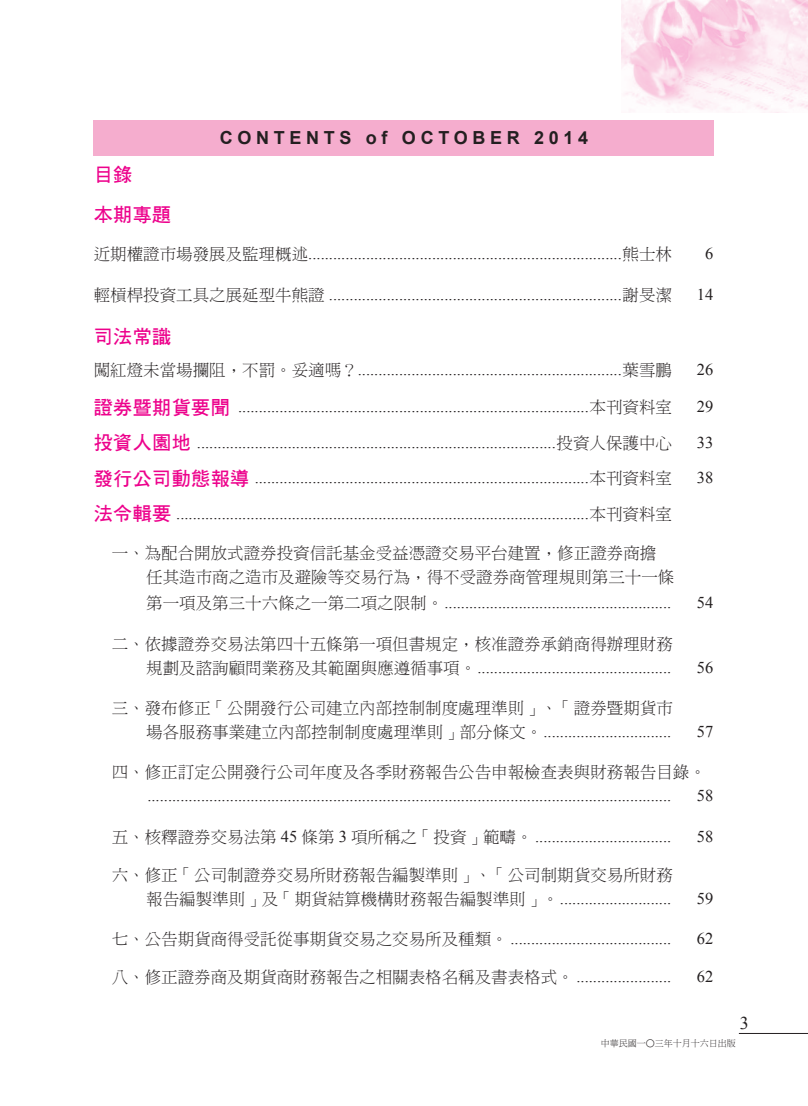
<style>
.page{position:relative;width:808px;height:1106px;background:#fff}
.page>*{position:absolute;margin:0;border:0;box-sizing:border-box;transform-origin:0 0}
.t1{font:19.5px/39.8px "DF Hei W7 WIN BF";color:#ed028c}
.t2{font:700 18px "Arial";letter-spacing:.26em;color:#231f20}
.t3{font:18px "Times New Roman";color:#231f20}
.t4{font:16.5px "Times New Roman";color:#231f20}
.t5{font:16.5px/24px "DF Ming W3 WIN BF";color:#231f20}
.t6{font:9px "DF Ming W3 WIN BF";color:#231f20}
.s1{font-family:"DF Ming W3 WIN BF"}
.s2{font-family:"DF Hei W7 WIN BF";font-size:19.5px;color:#ed028c}
.s3{font-family:"Times New Roman"}
</style>
<div class="page">
<hr style="left:739px;top:1033px;width:69px;height:1px;background:#231f20">
<img style="left:621px;top:0;width:187px;height:112px">
<div style="left:94px;top:120px;width:620px;height:35px;background:#f5adce"></div>
<p class="t2" style="left:220px;top:126px;width:370px">CONTENTS of OCTOBER 2014</p>
<p class="t1" style="left:94px;top:154px;width:79px">目錄<br>本期專題</p>
<p class="t4" style="left:94px;top:242px;width:580px"><span class="s1">近期權證市場發展及監理概述</span>............................................................................<span class="s1">熊士林</span></p>
<p class="t4" style="left:705px;top:242px;width:10px">6</p>
<p class="t4" style="left:94px;top:283px;width:580px"><span class="s1">輕槓桿投資工具之展延型牛熊證</span> .......................................................................<span class="s1">謝旻潔</span></p>
<p class="t4" style="left:697px;top:283px;width:18px">14</p>
<p class="t1" style="left:94px;top:316px;width:79px">司法常識</p>
<p class="t4" style="left:94px;top:358px;width:580px"><span class="s1">闖紅燈未當場攔阻，不罰。妥適嗎？</span>................................................................<span class="s1">葉雪鵬</span></p>
<p class="t4" style="left:697px;top:358px;width:18px">26</p>
<p class="t4" style="left:94px;top:395px;width:580px"><span class="s2">證券暨期貨要聞</span> .....................................................................................<span class="s1">本刊資料室</span></p>
<p class="t4" style="left:697px;top:395px;width:18px">29</p>
<p class="t4" style="left:94px;top:431px;width:580px"><span class="s2">投資人園地</span> .......................................................................................<span class="s1">投資人保護中心</span></p>
<p class="t4" style="left:697px;top:431px;width:18px">33</p>
<p class="t4" style="left:94px;top:466px;width:580px"><span class="s2">發行公司動態報導</span> .................................................................................<span class="s1">本刊資料室</span></p>
<p class="t4" style="left:697px;top:466px;width:18px">38</p>
<p class="t4" style="left:94px;top:502px;width:580px"><span class="s2">法令輯要</span> ....................................................................................................<span class="s1">本刊資料室</span></p>
<p class="t5" style="left:146px;top:541px;width:530px;text-indent:-35px">一、為配合開放式證券投資信託基金受益憑證交易平台建置，修正證券商擔任其造市商之造市及避險等交易行為，得不受證券商管理規則第三十一條</p>
<p class="t4" style="left:146px;top:592px;width:526px"><span class="s1">第一項及第三十六條之一第二項之限制。</span> .......................................................</p>
<p class="t4" style="left:697px;top:592px;width:18px">54</p>
<p class="t5" style="left:112px;top:631px;width:562px">二、依據證券交易法第四十五條第一項但書規定，核准證券承銷商得辦理財務</p>
<p class="t4" style="left:146px;top:656px;width:526px"><span class="s1">規劃及諮詢顧問業務及其範圍與應遵循事項。</span> ...............................................</p>
<p class="t4" style="left:697px;top:656px;width:18px">56</p>
<p class="t5" style="left:112px;top:696px;width:562px">三、發布修正「公開發行公司建立內部控制制度處理準則」、「證券暨期貨市</p>
<p class="t4" style="left:146px;top:720px;width:526px"><span class="s1">場各服務事業建立內部控制制度處理準則」部分條文。</span> ...............................</p>
<p class="t4" style="left:697px;top:720px;width:18px">57</p>
<p class="t5" style="left:112px;top:760px;width:595px">四、修正訂定公開發行公司年度及各季財務報告公告申報檢查表與財務報告目錄。</p>
<p class="t4" style="left:147px;top:784px;width:525px">...............................................................................................................................</p>
<p class="t4" style="left:697px;top:784px;width:18px">58</p>
<p class="t4" style="left:112px;top:825px;width:561px"><span class="s1">五、核釋證券交易法第</span> 45 <span class="s1">條第</span> 3 <span class="s1">項所稱之「投資」範疇。</span> .................................</p>
<p class="t4" style="left:697px;top:825px;width:18px">58</p>
<p class="t5" style="left:112px;top:862px;width:562px">六、修正「公司制證券交易所財務報告編製準則」、「公司制期貨交易所財務</p>
<p class="t4" style="left:146px;top:887px;width:526px"><span class="s1">報告編製準則」及「期貨結算機構財務報告編製準則」。</span> ...........................</p>
<p class="t4" style="left:697px;top:887px;width:18px">59</p>
<p class="t4" style="left:112px;top:927px;width:561px"><span class="s1">七、公告期貨商得受託從事期貨交易之交易所及種類。</span> .......................................</p>
<p class="t4" style="left:697px;top:927px;width:18px">62</p>
<p class="t5" style="left:112px;top:965px;width:561px">八、修正證券商及期貨商財務報告之相關表格名稱及書表格式。 <span class="s3">.......................</span></p>
<p class="t4" style="left:697px;top:965px;width:18px">62</p>
<p class="t3" style="left:740px;top:1010px;width:10px">3</p>
<p class="t6" style="left:601px;top:1039px;width:136px">中華民國一○三年十月十六日出版</p>
</div>
